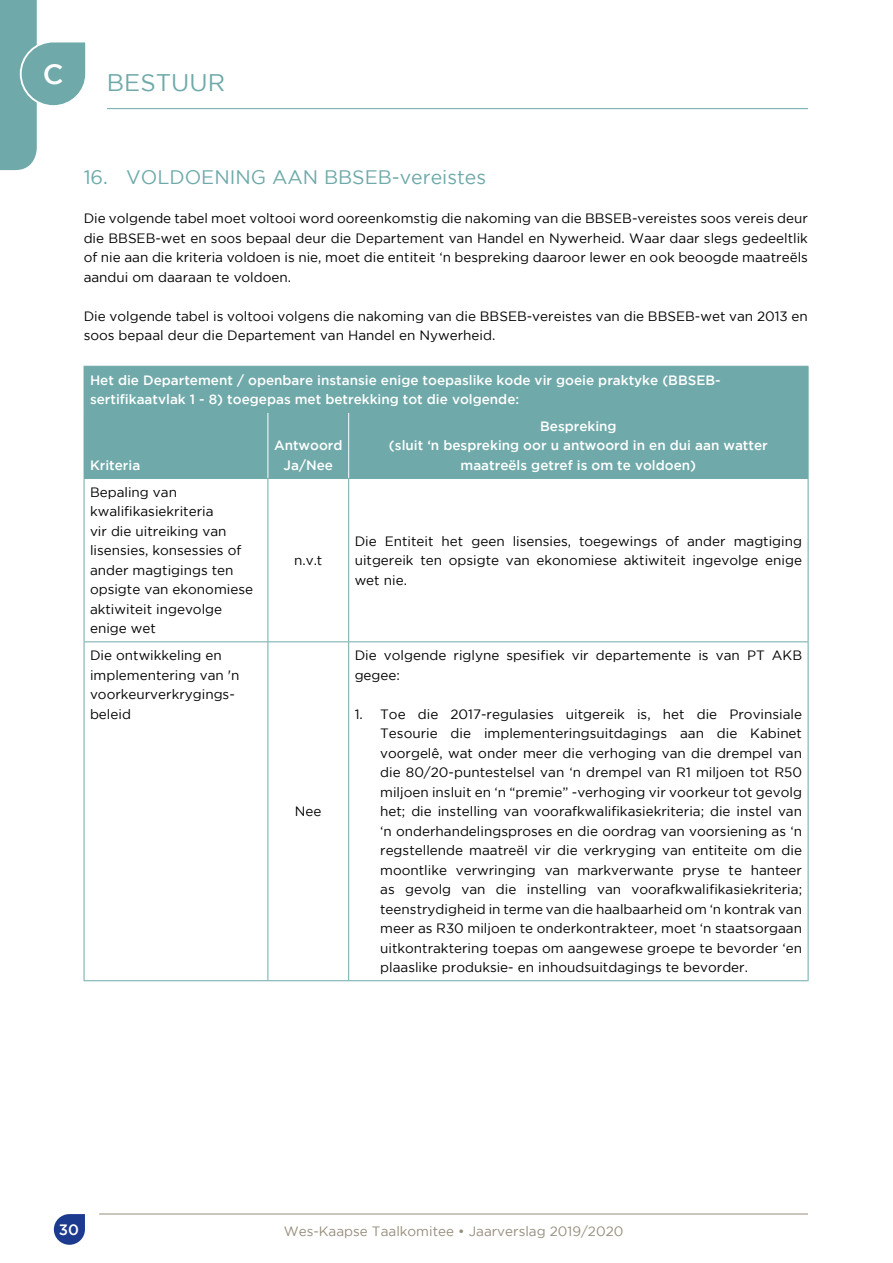
<style>
.page{position:relative;width:893px;height:1263px;background:#fff}
.page>*{position:absolute;margin:0;border:0;box-sizing:border-box;transform-origin:0 0}
.t1{font:500 27.75px "Gotham";color:#fff}
.t2{font:24px "Gotham";color:#6fa9a9}
.t3{font:19.5px "Gotham";color:#6fa9a9}
.t4{font:500 15px "Gotham";color:#fff}
.t5{font:13.5px/19.5px "Gotham";color:#000}
.t6{font:500 13.5px/19.5px "Gotham";color:#fff;text-align:center}
.t7{font:13.5px "Gotham";color:#978d7c}
</style>
<div class="page">
<svg style="left:54px;top:1214px;width:31px;height:31px"></svg>
<hr style="left:99px;top:1213px;width:709px;height:1px;background:#978d7c">
<hr style="left:107px;top:108px;width:701px;height:1px;background:#6fa9a9">
<svg style="left:0;top:0;width:86px;height:170px"></svg>
<div style="left:85px;top:367px;width:723px;height:111px;background:#6fa9a9"></div>
<hr style="left:84px;top:366px;width:184px;height:1px;background:#6fa9a9">
<hr style="left:84px;top:367px;width:1px;height:45px;background:#6fa9a9">
<hr style="left:268px;top:366px;width:81px;height:1px;background:#6fa9a9">
<hr style="left:349px;top:366px;width:459px;height:1px;background:#6fa9a9">
<hr style="left:808px;top:367px;width:1px;height:45px;background:#6fa9a9">
<hr style="left:84px;top:412px;width:184px;height:1px;background:#6fa9a9">
<hr style="left:84px;top:413px;width:1px;height:65px;background:#6fa9a9">
<hr style="left:268px;top:412px;width:81px;height:1px;background:#6fa9a9">
<hr style="left:349px;top:412px;width:459px;height:1px;background:#6fa9a9">
<hr style="left:808px;top:413px;width:1px;height:65px;background:#6fa9a9">
<hr style="left:84px;top:478px;width:184px;height:1px;background:#6fa9a9">
<hr style="left:84px;top:479px;width:1px;height:162px;background:#6fa9a9">
<hr style="left:268px;top:478px;width:81px;height:1px;background:#6fa9a9">
<hr style="left:267px;top:479px;width:1px;height:162px;background:#6fa9a9">
<hr style="left:349px;top:478px;width:459px;height:1px;background:#6fa9a9">
<hr style="left:348px;top:479px;width:1px;height:162px;background:#6fa9a9">
<hr style="left:808px;top:479px;width:1px;height:162px;background:#6fa9a9">
<hr style="left:84px;top:641px;width:184px;height:1px;background:#6fa9a9">
<hr style="left:84px;top:642px;width:1px;height:338px;background:#6fa9a9">
<hr style="left:268px;top:641px;width:81px;height:1px;background:#6fa9a9">
<hr style="left:267px;top:642px;width:1px;height:338px;background:#6fa9a9">
<hr style="left:349px;top:641px;width:459px;height:1px;background:#6fa9a9">
<hr style="left:348px;top:642px;width:1px;height:338px;background:#6fa9a9">
<hr style="left:808px;top:642px;width:1px;height:338px;background:#6fa9a9">
<hr style="left:84px;top:980px;width:184px;height:1px;background:#6fa9a9">
<hr style="left:268px;top:980px;width:81px;height:1px;background:#6fa9a9">
<hr style="left:349px;top:980px;width:459px;height:1px;background:#6fa9a9">
<hr style="left:267px;top:413px;width:1px;height:65px;background:#fff">
<hr style="left:348px;top:413px;width:1px;height:65px;background:#fff">
<h1 class="t1" style="left:43px;top:58px;width:22px">C</h1>
<h2 class="t2" style="left:107px;top:69px;width:120px">BESTUUR</h2>
<h3 class="t3" style="left:84px;top:167px;width:404px">16. VOLDOENING AAN BBSEB-vereistes</h3>
<p class="t5" style="left:84px;top:209px;width:726px;text-align:justify">Die volgende tabel moet voltooi word ooreenkomstig die nakoming van die BBSEB-vereistes soos vereis deur die BBSEB-wet en soos bepaal deur die Departement van Handel en Nywerheid. Waar daar slegs gedeeltlik of nie aan die kriteria voldoen is nie, moet die entiteit ‘n bespreking daaroor lewer en ook beoogde maatreëls aandui om daaraan te voldoen.</p>
<p class="t5" style="left:84px;top:306px;width:726px">Die volgende tabel is voltooi volgens die nakoming van die BBSEB-vereistes van die BBSEB-wet van 2013 en soos bepaal deur die Departement van Handel en Nywerheid.</p>
<p class="t6" style="left:90px;top:370px;width:632px;text-align:left">Het die Departement / openbare instansie enige toepaslike kode vir goeie praktyke (BBSEB&shy;sertifikaatvlak 1 - 8) toegepas met betrekking tot die volgende:</p>
<p class="t6" style="left:90px;top:455px;width:52px">Kriteria</p>
<p class="t5" style="left:90px;top:482px;width:165px">Bepaling van kwalifikasiekriteria<br>vir die uitreiking van lisensies, konsessies of ander magtigings ten opsigte van ekonomiese aktiwiteit ingevolge enige wet</p>
<p class="t5" style="left:90px;top:645px;width:151px">Die ontwikkeling en implementering van 'n voorkeurverkrygings&shy;beleid</p>
<p class="t6" style="left:274px;top:436px;width:70px">Antwoord<br>Ja/Nee</p>
<p class="t6" style="left:389px;top:416px;width:380px">Bespreking<br>(sluit ‘n bespreking oor u antwoord in en dui aan watter maatreëls getref is om te voldoen)</p>
<p class="t5" style="left:294px;top:550px;width:30px">n.v.t</p>
<p class="t5" style="left:355px;top:531px;width:449px;text-align:justify">Die Entiteit het geen lisensies, toegewings of ander magtiging uitgereik ten opsigte van ekonomiese aktiwiteit ingevolge enige wet nie.</p>
<p class="t5" style="left:295px;top:801px;width:28px">Nee</p>
<p class="t5" style="left:355px;top:645px;width:449px">Die volgende riglyne spesifiek vir departemente is van PT AKB gegee:</p>
<p class="t5" style="left:380px;top:704px;width:423px;text-align:justify;text-indent:-26px">1. Toe die 2017-regulasies uitgereik is, het die Provinsiale Tesourie die implementeringsuitdagings aan die Kabinet voorgelê, wat onder meer die verhoging van die drempel van die 80/20-puntestelsel van ‘n drempel van R1 miljoen tot R50 miljoen insluit en ‘n “premie” -verhoging vir voorkeur tot gevolg het; die instelling van voorafkwalifikasiekriteria; die instel van ‘n onderhandelingsproses en die oordrag van voorsiening as ‘n regstellende maatreël vir die verkryging van entiteite om die moontlike verwringing van markverwante pryse te hanteer as gevolg van die instelling van voorafkwalifikasiekriteria; teenstrydigheid in terme van die haalbaarheid om ‘n kontrak van meer as R30 miljoen te onderkontrakteer, moet ‘n staatsorgaan uitkontraktering toepas om aangewese groepe te bevorder ‘en plaaslike produksie- en inhoudsuitdagings te bevorder.</p>
<p class="t4" style="left:59px;top:1221px;width:22px">30</p>
<p class="t7" style="left:284px;top:1223px;width:341px">Wes-Kaapse Taalkomitee • Jaarverslag 2019/2020</p>
</div>
